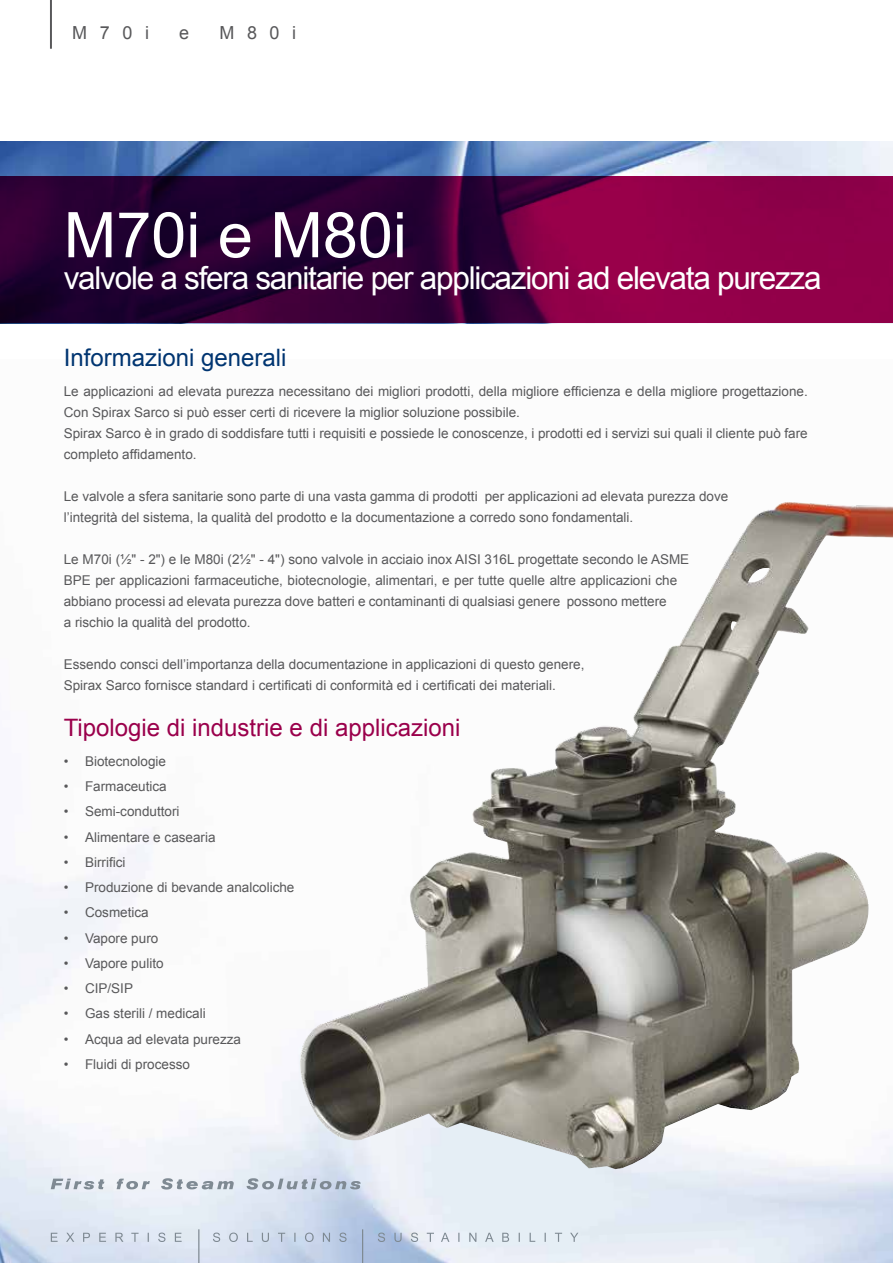
<style>
.page{position:relative;width:893px;height:1263px;background:#fff}
.page>*{position:absolute;margin:0;border:0;box-sizing:border-box;transform-origin:0 0}
.t1{font:63px "Arial";color:#fff}
.t2{font:31.5px "Arial";letter-spacing:-.04em;color:#fff}
.t3{font:24px "Arial";color:#9a004b}
.t4{font:24px "Arial";color:#003571}
.t5{font:18px "Arial";letter-spacing:.7em;color:#58585a}
.t6{font:13.5px/21px "Arial";color:#58585a}
</style>
<div class="page">
<img style="left:0;top:141px;width:893px;height:182px">
<hr style="left:50px;top:0;width:2px;height:49px;background:#58585a">
<img style="left:0;top:832px;width:893px;height:431px">
<hr style="left:198px;top:1229px;width:1px;height:34px;background:#7f8a93">
<hr style="left:362px;top:1229px;width:1px;height:34px;background:#7f8a93">
<svg style="left:51px;top:1178px;width:310px;height:11px"></svg>
<svg style="left:51px;top:1232px;width:527px;height:10px;background:#cad4e2"></svg>
<img style="left:298px;top:502px;width:595px;height:667px">
<h3 class="t5" style="left:72px;top:21px;width:78px">M70i</h3>
<h3 class="t5" style="left:179px;top:21px;width:12px">e</h3>
<h3 class="t5" style="left:219px;top:21px;width:78px">M80i</h3>
<h1 class="t1" style="left:64px;top:194px;width:345px">M70i e M80i</h1>
<h2 class="t2" style="left:64px;top:257px;width:759px">valvole a sfera sanitarie per applicazioni ad elevata purezza</h2>
<h3 class="t4" style="left:64px;top:342px;width:224px">Informazioni generali</h3>
<p class="t6" style="left:64px;top:381px;width:745px">Le applicazioni ad elevata purezza necessitano dei migliori prodotti, della migliore efficienza e della migliore progettazione.<br>Con Spirax Sarco si può esser certi di ricevere la miglior soluzione possibile.<br>Spirax Sarco è in grado di soddisfare tutti i requisiti e possiede le conoscenze, i prodotti ed i servizi sui quali il cliente può fare completo affidamento.</p>
<p class="t6" style="left:64px;top:486px;width:666px">Le valvole a sfera sanitarie sono parte di una vasta gamma di prodotti per applicazioni ad elevata purezza dove l’integrità del sistema, la qualità del prodotto e la documentazione a corredo sono fondamentali.</p>
<p class="t6" style="left:64px;top:549px;width:627px">Le M70i (½" - 2") e le M80i (2½" - 4") sono valvole in acciaio inox AISI 316L progettate secondo le ASME BPE per applicazioni farmaceutiche, biotecnologie, alimentari, e per tutte quelle altre applicazioni che abbiano processi ad elevata purezza dove batteri e contaminanti di qualsiasi genere possono mettere<br>a rischio la qualità del prodotto.</p>
<p class="t6" style="left:64px;top:654px;width:522px">Essendo consci dell’importanza della documentazione in applicazioni di questo genere,<br>Spirax Sarco fornisce standard i certificati di conformità ed i certificati dei materiali.</p>
<h3 class="t3" style="left:64px;top:712px;width:398px">Tipologie di industrie e di applicazioni</h3>
<p class="t6" style="left:64px;top:751px;width:104px">• Biotecnologie</p>
<p class="t6" style="left:64px;top:776px;width:105px">• Farmaceutica</p>
<p class="t6" style="left:64px;top:801px;width:117px">• Semi-conduttori</p>
<p class="t6" style="left:64px;top:826px;width:153px">• Alimentare e casearia</p>
<p class="t6" style="left:64px;top:852px;width:63px">• Birrifici</p>
<p class="t6" style="left:64px;top:877px;width:232px">• Produzione di bevande analcoliche</p>
<p class="t6" style="left:64px;top:902px;width:87px">• Cosmetica</p>
<p class="t6" style="left:64px;top:927px;width:96px">• Vapore puro</p>
<p class="t6" style="left:64px;top:953px;width:101px">• Vapore pulito</p>
<p class="t6" style="left:64px;top:978px;width:71px">• CIP/SIP</p>
<p class="t6" style="left:64px;top:1003px;width:144px">• Gas sterili / medicali</p>
<p class="t6" style="left:64px;top:1028px;width:179px">• Acqua ad elevata purezza</p>
<p class="t6" style="left:64px;top:1054px;width:128px">• Fluidi di processo</p>
</div>
